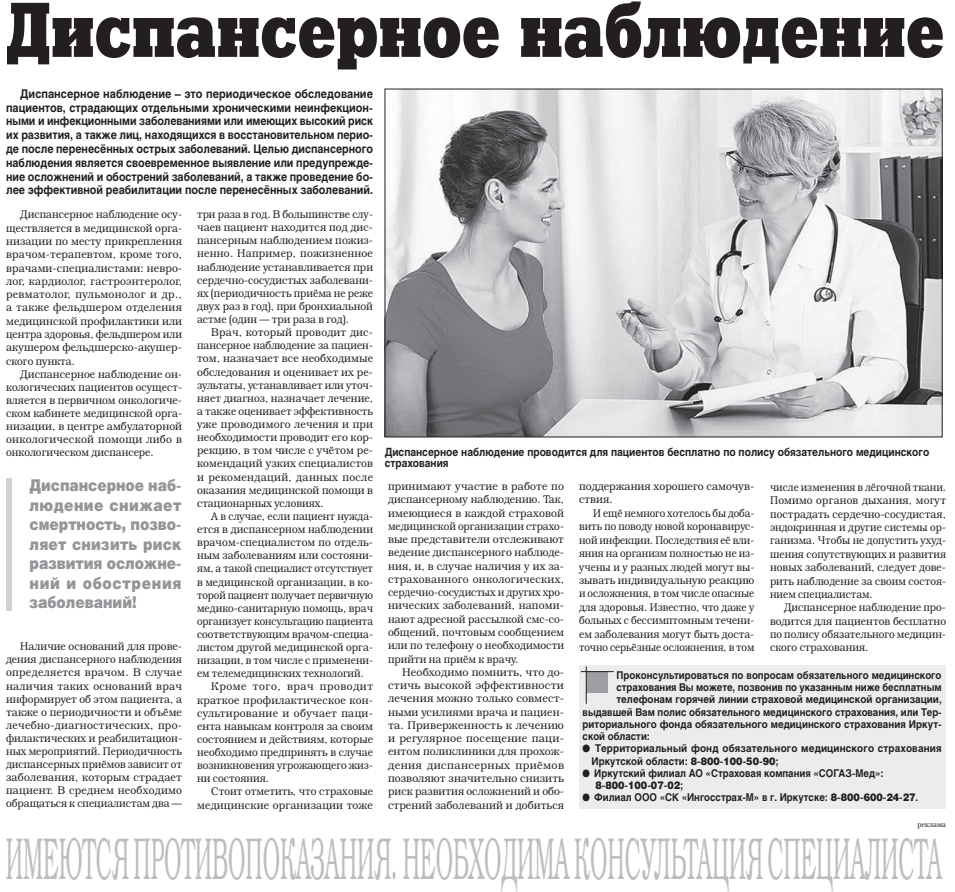
<style>
.page{position:relative;width:955px;height:892px;background:#fff}
.page>*{position:absolute;margin:0;border:0;box-sizing:border-box;transform-origin:0 0}
.Header1{font:800 75.62px "Rodeo";letter-spacing:.015em;color:#231f20;scale:.75 1}
.t1{font:59.25px "Bookman C";color:#bcbdc0;scale:.37 1}
.rubrika{font:900 16.25px/19.5px "Helios";color:#939598;text-align:justify;scale:.86 1}
.Vrez{font:700 11.88px/13.8px "Helios";color:#231f20;text-align:justify;scale:.92 1}
.t2{font:11.25px/13.1px "Bookman C";color:#231f20;text-align:justify;scale:.93 1}
.t3{font:11.25px/13.4px "Bookman C";color:#231f20;text-align:justify;scale:.88 1}
.t4{font:11.25px/13.2px "Bookman C";color:#231f20;text-align:justify;scale:.9 1}
.t5{font:11.25px/13.1px "Bookman C";color:#231f20;text-align:justify;scale:.91 1}
.t6{font:11.25px/13.2px "Bookman C";color:#231f20;text-align:justify;scale:.95 1}
.t7{font:11.25px/13.1px "Bookman C";color:#231f20;text-align:justify;scale:.92 1}
.Picture{font:700 11.25px/11.2px "Helios";color:#231f20;scale:.9 1}
.resept1{font:700 10.62px "Helios";color:#231f20;scale:.9 1}
.resept1-2{font:700 10.62px "Helios";color:#231f20;scale:.91 1}
.resept1-3{font:700 10.62px/12.2px "Helios";color:#231f20;scale:.93 1}
.resept1-4{font:700 10.62px "Helios";color:#231f20;scale:.92 1}
.resept1-5{font:900 10.62px "Helios";color:#231f20;scale:.9 1}
.t8{font:7.5px "Bookman C";color:#231f20;scale:.9 1}
.s1{font-weight:900}
.s2{font-weight:700}
.s3{font-size:59px}
</style>
<div class="page">
<img style="left:386px;top:91px;width:554px;height:344px">
<div style="left:6px;top:478px;width:6px;height:132px;background:#d1d2d4"></div>
<div style="left:578px;top:665px;width:367px;height:143px;background:#ececee"></div>
<div style="left:586px;top:672px;width:21px;height:21px;background:#9d9fa2"></div>
<hr style="left:585px;top:666px;width:1px;height:38px;background:#231f20">
<hr style="left:580px;top:671px;width:33px;height:1px;background:#231f20">
<p class="Header1" style="left:6px;top:-15px;width:1251px">Диспансерное наблюдение</p>
<p class="Vrez" style="left:6px;top:87px;width:400px;text-indent:14px">Диспансерное наблюдение – это периодическое обследование пациентов, страдающих отдельными хроническими неинфекцион&shy;ными и инфекционными заболеваниями или имеющих высокий риск их развития, а также лиц, находящихся в восстановительном перио&shy;де после перенесённых острых заболеваний. Целью диспансерного наблюдения является своевременное выявление или предупрежде&shy;ние осложнений и обострений заболеваний, а также проведение бо&shy;лее эффективной реабилитации после перенесённых заболеваний.</p>
<p class="t4" style="left:6px;top:208px;width:197px;text-indent:14px">Диспансерное наблюдение осу&shy;ществляется в медицинской орга&shy;низации по месту прикрепления врачом-терапевтом, кроме того, врачами-специалистами: невро&shy;лог, кардиолог, гастроэнтеролог, ревматолог, пульмонолог и др., а также фельдшером отделения медицинской профилактики или центра здоровья, фельдшером или акушером фельдшерско-акушер&shy;ского пункта.</p>
<p class="t7" style="left:6px;top:367px;width:193px;text-indent:14px">Диспансерное наблюдение он&shy;кологических пациентов осущест&shy;вляется в первичном онкологиче&shy;ском кабинете медицинской орга&shy;низации, в центре амбулаторной онкологической помощи либо в онкологическом диспансере.</p>
<p class="t4" style="left:197px;top:208px;width:197px">три раза в год. В большинстве слу&shy;чаев пациент находится под дис&shy;пансерным наблюдением пожиз&shy;ненно. Например, пожизненное наблюдение устанавливается при сердечно-сосудистых заболевани&shy;ях (периодичность приёма не реже двух раз в год), при бронхиальной астме (один — три раза в год).</p>
<p class="t2" style="left:197px;top:326px;width:191px;text-indent:14px">Врач, который проводит дис&shy;пансерное наблюдение за пациен&shy;том, назначает все необходимые обследования и оценивает их ре&shy;зультаты, устанавливает или уточ&shy;няет диагноз, назначает лечение, а также оценивает эффективность уже проводимого лечения и при необходимости проводит его кор&shy;рекцию, в том числе с учётом ре&shy;комендаций узких специалистов и рекомендаций, данных после оказания медицинской помощи в стационарных условиях.</p>
<p class="t3" style="left:197px;top:509px;width:201px;text-indent:14px">А в случае, если пациент нужда&shy;ется в диспансерном наблюдении врачом-специалистом по отдель&shy;ным заболеваниям или состояни&shy;ям, а такой специалист отсутствует в медицинской организации, в ко&shy;торой пациент получает первичную медико-санитарную помощь, врач организует консультацию пациента соответствующим врачом-специа&shy;листом другой медицинской орга&shy;низации, в том числе с применени&shy;ем телемедицинских технологий.</p>
<p class="t2" style="left:197px;top:680px;width:191px;text-indent:14px">Кроме того, врач проводит краткое профилактическое кон&shy;сультирование и обучает паци&shy;ента навыкам контроля за своим состоянием и действиям, которые необходимо предпринять в случае возникновения угрожающего жиз&shy;ни состояния.</p>
<p class="t4" style="left:197px;top:785px;width:197px;text-align:right">Стоит отметить, что страховые медицинские организации тоже</p>
<p class="rubrika" style="left:30px;top:475px;width:178px">Диспансерное наб&shy;людение снижает смертность, позво&shy;ляет снизить риск развития осложне&shy;ний и обострения заболеваний!</p>
<p class="t5" style="left:6px;top:640px;width:195px;text-indent:14px">Наличие оснований для прове&shy;дения диспансерного наблюдения определяется врачом. В случае наличия таких оснований врач информирует об этом пациента, а также о периодичности и объёме лечебно-диагностических, про&shy;филактических и реабилитацион&shy;ных мероприятий. Периодичность диспансерных приёмов зависит от заболевания, которым страдает пациент. В среднем необходимо обращаться к специалистам два —</p>
<p class="Picture" style="left:384px;top:446px;width:606px">Диспансерное наблюдение проводится для пациентов бесплатно по полису обязательного медицинского страхования</p>
<p class="t2" style="left:388px;top:479px;width:191px">принимают участие в работе по диспансерному наблюдению. Так, имеющиеся в каждой страховой медицинской организации страхо&shy;вые представители отслеживают ведение диспансерного наблюде&shy;ния, и, в случае наличия у их за&shy;страхованного онкологических, сердечно-сосудистых и других хро&shy;нических заболеваний, напоми&shy;нают адресной рассылкой смс-со&shy;общений, почтовым сообщением или по телефону о необходимости прийти на приём к врачу.</p>
<p class="t6" style="left:388px;top:665px;width:187px;text-indent:14px">Необходимо помнить, что до&shy;стичь высокой эффективности лечения можно только совмест&shy;ными усилиями врача и пациен&shy;та. Приверженность к лечению и регулярное посещение паци&shy;ентом поликлиники для прохож&shy;дения диспансерных приёмов позволяют значительно снизить риск развития осложнений и обо&shy;стрений заболеваний и добиться</p>
<p class="t2" style="left:578px;top:479px;width:190px">поддержания хорошего самочув&shy;ствия.</p>
<p class="t3" style="left:578px;top:506px;width:201px;text-indent:14px">И ещё немного хотелось бы доба&shy;вить по поводу новой коронавирус&shy;ной инфекции. Последствия её вли&shy;яния на организм полностью не из&shy;учены и у разных людей могут вы&shy;зывать индивидуальную реакцию и осложнения, в том числе опасные для здоровья. Известно, что даже у больных с бессимптомным течени&shy;ем заболевания могут быть доста&shy;точно серьёзные осложнения, в том</p>
<p class="t3" style="left:769px;top:480px;width:201px">числе изменения в лёгочной ткани.<br>Помимо органов дыхания, могут пострадать сердечно-сосудистая, эндокринная и другие системы ор&shy;ганизма. Чтобы не допустить ухуд&shy;шения сопутствующих и развития новых заболеваний, следует дове&shy;рить наблюдение за своим состоя&shy;нием специалистам.</p>
<p class="t4" style="left:769px;top:601px;width:197px;text-indent:14px">Диспансерное наблюдение про&shy;водится для пациентов бесплатно по полису обязательного медицин&shy;ского страхования.</p>
<p class="resept1-2" style="left:616px;top:669px;width:358px">Проконсультироваться по вопросам обязательного медицинского</p>
<p class="resept1" style="left:616px;top:681px;width:362px">страхования Вы можете, позвонив по указанным ниже бесплатным</p>
<p class="resept1-4" style="left:616px;top:693px;width:355px">телефонам горячей линии страховой медицинской организации,</p>
<p class="resept1" style="left:582px;top:706px;width:400px">выдавшей Вам полис обязательного медицинского страхования, или Тер-</p>
<p class="resept1-2" style="left:582px;top:718px;width:396px">риториального фонда обязательного медицинского страхования Иркут-</p>
<p class="resept1" style="left:582px;top:730px;width:76px">ской области:</p>
<p class="resept1-3" style="left:591px;top:742px;width:377px;text-indent:-9px">● Территориальный фонд обязательного медицинского страхования<br>Иркутской области: <span class="s1">8-800-100-50-90</span>;</p>
<p class="resept1" style="left:582px;top:767px;width:336px">● Иркутский филиал АО «Страховая компания «СОГАЗ-Мед»:</p>
<p class="resept1-5" style="left:595px;top:778px;width:99px">8-800-100-07-02<span class="s2">;</span></p>
<p class="resept1" style="left:582px;top:791px;width:374px">● Филиал ООО «СК «Ингосстрах-М» в г. Иркутске: <span class="s1">8-800-600-24-27</span>.</p>
<p class="t8" style="left:917px;top:820px;width:33px">реклама</p>
<p class="t1" style="left:6px;top:824px;width:2529px">ИМЕЮТСЯ ПРОТИВОПОКАЗАНИЯ. НЕОБХОДИМА КОНСУЛЬТАЦИЯ СПЕЦИАЛИ<span class="s3">СТА</span></p>
</div>
